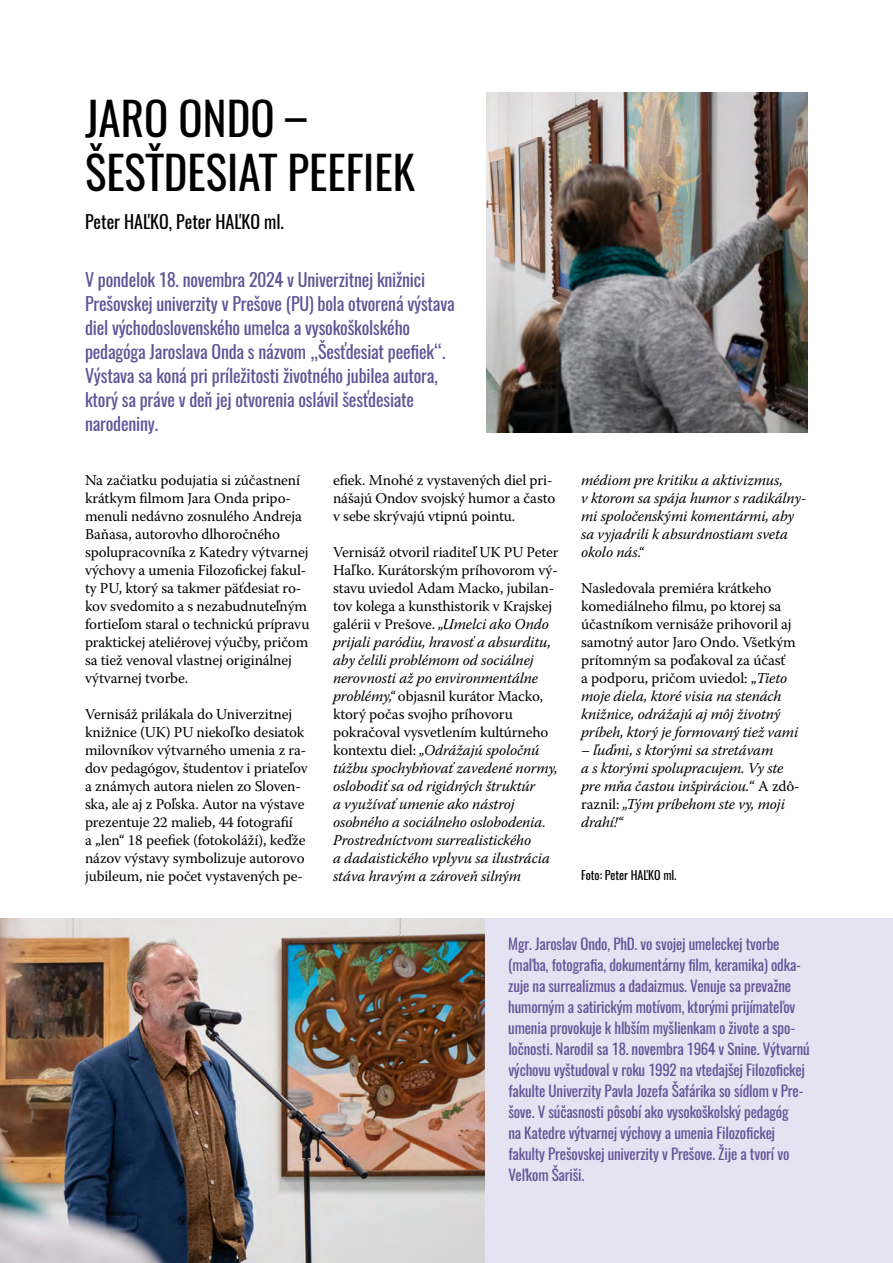
<style>
.page{position:relative;width:893px;height:1263px;background:#fff}
.page>*{position:absolute;margin:0;border:0;box-sizing:border-box;transform-origin:0 0}
.t1{font:45px/54px "Oswald";color:#000}
.t2{font:18px/24px "Oswald";letter-spacing:-.01em;color:#615397}
.t3{font:18px "Oswald";color:#000}
.t4{font:15px/18px "Warnock Pro";letter-spacing:-.01em;color:#000}
.t5{font:italic 15px/18px "Warnock Pro";letter-spacing:-.01em;color:#000}
.t6{font:15px/21px "Oswald";letter-spacing:-.01em;color:#615397}
.t7{font:12px "Oswald";color:#000}
.s1{font-style:normal}
.s2{font-style:italic}
</style>
<div class="page">
<img style="left:486px;top:92px;width:322px;height:340px">
<div style="left:0;top:918px;width:893px;height:345px;background:#e5e2f1"></div>
<img style="left:0;top:918px;width:484px;height:345px">
<h1 class="t1" style="left:85px;top:92px;width:331px">JARO ONDO –<br>ŠESŤDESIAT PEEFIEK</h1>
<p class="t3" style="left:85px;top:209px;width:200px">Peter HAĽKO, Peter HAĽKO ml.</p>
<p class="t2" style="left:85px;top:268px;width:371px">V pondelok 18. novembra 2024 v Univerzitnej knižnici Prešovskej univerzity v Prešove (PU) bola otvorená výstava diel východoslovenského umelca a vysokoškolského pedagóga Jaroslava Onda s názvom „Šesťdesiat peefiek“.<br>Výstava sa koná pri príležitosti životného jubilea autora, ktorý sa práve v deň jej otvorenia oslávil šesťdesiate narodeniny.</p>
<p class="t4" style="left:85px;top:471px;width:226px">Na začiatku podujatia si zúčastnení krátkym filmom Jara Onda pripo&shy;menuli nedávno zosnulého Andreja Baňasa, autorovho dlhoročného spolupracovníka z Katedry výtvarnej výchovy a umenia Filozofickej fakul&shy;ty PU, ktorý sa takmer päťdesiat ro&shy;kov svedomito a s nezabudnuteľným fortieľom staral o technickú prípravu praktickej ateliérovej výučby, pričom sa tiež venoval vlastnej originálnej výtvarnej tvorbe.</p>
<p class="t4" style="left:85px;top:705px;width:224px">Vernisáž prilákala do Univerzitnej knižnice (UK) PU niekoľko desiatok milovníkov výtvarného umenia z ra&shy;dov pedagógov, študentov i priateľov a známych autora nielen zo Sloven&shy;ska, ale aj z Poľska. Autor na výstave prezentuje 22 malieb, 44 fotografií<br>a „len“ 18 peefiek (fotokoláží), keďže názov výstavy symbolizuje autorovo jubileum, nie počet vystavených pe-</p>
<p class="t4" style="left:333px;top:471px;width:224px">efiek. Mnohé z vystavených diel pri&shy;nášajú Ondov svojský humor a často v sebe skrývajú vtipnú pointu.</p>
<p class="t5" style="left:333px;top:543px;width:227px"><span class="s1">Vernisáž otvoril riaditeľ UK PU Peter Haľko. Kurátorským príhovorom vý&shy;stavu uviedol Adam Macko, jubilan&shy;tov kolega a kunsthistorik v Krajskej galérii v Prešove.</span> „Umelci ako Ondo prijali paródiu, hravosť a absurditu, aby čelili problémom od sociálnej nerovnosti až po environmentálne problémy,“ <span class="s1">objasnil kurátor Macko, ktorý počas svojho príhovoru pokračoval vysvetlením kultúrneho kontextu diel:</span> „Odrážajú spoločnú túžbu spochybňovať zavedené normy, oslobodiť sa od rigidných štruktúr<br>a využívať umenie ako nástroj osobného a sociálneho oslobodenia.<br>Prostredníctvom surrealistického<br>a dadaistického vplyvu sa ilustrácia stáva hravým a zároveň silným</p>
<p class="t5" style="left:581px;top:471px;width:227px">médiom pre kritiku a aktivizmus,<br>v ktorom sa spája humor s radikálny&shy;mi spoločenskými komentármi, aby sa vyjadrili k absurdnostiam sveta okolo nás.“</p>
<p class="t4" style="left:581px;top:579px;width:219px">Nasledovala premiéra krátkeho komediálneho filmu, po ktorej sa účastníkom vernisáže prihovoril aj samotný autor Jaro Ondo. Všetkým prítomným sa poďakoval za účasť<br>a podporu, pričom uviedol: „<span class="s2">Tieto moje diela, ktoré visia na stenách knižnice, odrážajú aj môj životný príbeh, ktorý je formovaný tiež vami</span></p>
<p class="t5" style="left:581px;top:741px;width:220px">– ľuďmi, s ktorými sa stretávam<br>a s ktorými spolupracujem. Vy ste pre mňa častou inšpiráciou.<span class="s1">“ A zdô&shy;raznil:</span> „Tým príbehom ste vy, moji drahí!“</p>
<p class="t7" style="left:581px;top:866px;width:97px">Foto: Peter HAĽKO ml.</p>
<p class="t6" style="left:508px;top:933px;width:303px">Mgr. Jaroslav Ondo, PhD. vo svojej umeleckej tvorbe (maľba, fotografia, dokumentárny film, keramika) odka&shy;zuje na surrealizmus a dadaizmus. Venuje sa prevažne humorným a satirickým motívom, ktorými prijímateľov umenia provokuje k hlbším myšlienkam o živote a spo&shy;ločnosti. Narodil sa 18. novembra 1964 v Snine. Výtvarnú výchovu vyštudoval v roku 1992 na vtedajšej Filozofickej fakulte Univerzity Pavla Jozefa Šafárika so sídlom v Pre&shy;šove. V súčasnosti pôsobí ako vysokoškolský pedagóg<br>na Katedre výtvarnej výchovy a umenia Filozofickej fakulty Prešovskej univerzity v Prešove. Žije a tvorí vo Veľkom Šariši.</p>
</div>
